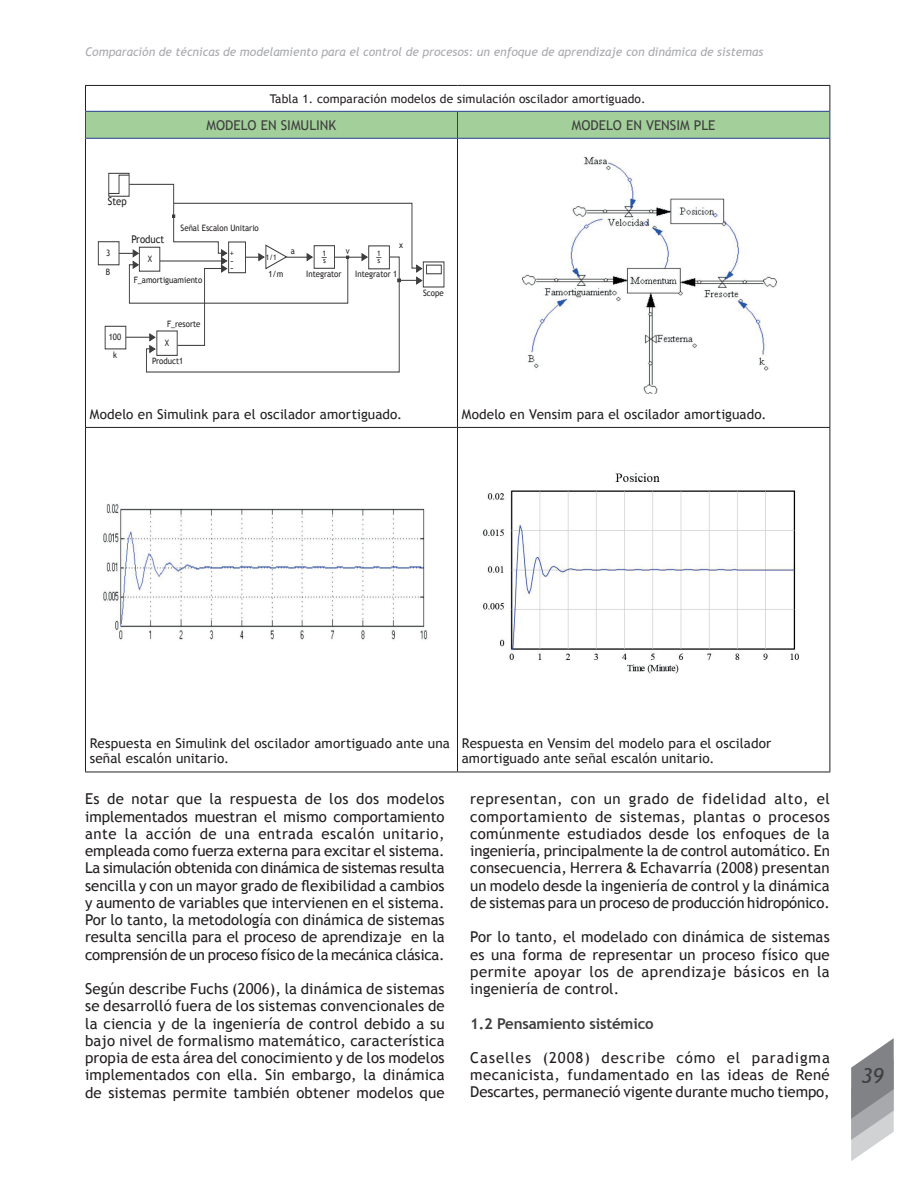
<style>
.page{position:relative;width:915px;height:1191px;background:#fff}
.page>*{position:absolute;margin:0;border:0;box-sizing:border-box;transform-origin:0 0}
.t1{font:italic 21px "Trebuchet MS";color:#3e3e3f}
.t2{font:15px/17.2px "Trebuchet MS";letter-spacing:-.005em;color:#231f20;text-align:justify}
.t3{font:700 15px "Trebuchet MS";letter-spacing:-.01em;color:#3e3e3f}
.t4{font:13.5px/15px "Trebuchet MS";letter-spacing:.01em;color:#231f20}
.t5{font:13.5px "Trebuchet MS";color:#3e3e3f}
.t6{font:italic 12px "Trebuchet MS";color:#a8a9ad}
.t7{font:12px "Trebuchet MS";letter-spacing:.01em;color:#231f20}
.t8{font:10.65px "Trebuchet MS";color:#231f20;scale:.89 1}
.t9{font:8.85px/18.1px "Trebuchet MS";color:#231f20;text-align:center;scale:.89 1}
.t10{font:8.85px "Trebuchet MS";color:#231f20;scale:1.37 1}
.t11{font:7.65px "Trebuchet MS";color:#231f20;scale:.89 1}
.s1{font-size:8.85px}
.s2{font-family:"Tw Cen";font-size:16.5px}
</style>
<div class="page">
<svg style="left:851px;top:1039px;width:42px;height:122px"></svg>
<hr style="left:85px;top:85px;width:372px;height:1px;background:#231f20">
<hr style="left:457px;top:85px;width:373px;height:1px;background:#231f20">
<hr style="left:85px;top:139px;width:1px;height:288px;background:#231f20">
<hr style="left:457px;top:139px;width:1px;height:288px;background:#231f20">
<hr style="left:829px;top:139px;width:1px;height:288px;background:#231f20">
<hr style="left:85px;top:427px;width:372px;height:1px;background:#231f20">
<hr style="left:85px;top:428px;width:1px;height:343px;background:#231f20">
<hr style="left:457px;top:427px;width:373px;height:1px;background:#231f20">
<hr style="left:457px;top:428px;width:1px;height:343px;background:#231f20">
<hr style="left:829px;top:428px;width:1px;height:343px;background:#231f20">
<hr style="left:85px;top:771px;width:372px;height:1px;background:#231f20">
<hr style="left:457px;top:771px;width:373px;height:1px;background:#231f20">
<hr style="left:85px;top:138px;width:372px;height:1px;background:#253f8e">
<hr style="left:457px;top:138px;width:373px;height:1px;background:#253f8e">
<svg style="left:85px;top:86px;width:745px;height:52px"></svg>
<div style="left:108px;top:173px;width:21px;height:24px;border:1px solid #3e3e3f"></div>
<div style="left:98px;top:241px;width:21px;height:24px;border:1px solid #3e3e3f"></div>
<div style="left:422px;top:261px;width:22px;height:26px;border:1px solid #3e3e3f"></div>
<div style="left:426px;top:265px;width:15px;height:9px;border:1px solid #3e3e3f"></div>
<svg style="left:108px;top:174px;width:315px;height:199px"></svg>
<img style="left:522px;top:156px;width:255px;height:237px">
<img style="left:483px;top:473px;width:316px;height:201px">
<img style="left:103px;top:503px;width:325px;height:137px">
<p class="t6" style="left:85px;top:44px;width:679px">Comparación de técnicas de modelamiento para el control de procesos: un enfoque de aprendizaje con dinámica de sistemas</p>
<p class="t8" style="left:108px;top:195px;width:23px">Step</p>
<p class="t7" style="left:269px;top:91px;width:377px">Tabla 1. comparación modelos de simulación oscilador amortiguado.</p>
<p class="t5" style="left:206px;top:117px;width:131px">MODELO EN SIMULINK</p>
<p class="t5" style="left:571px;top:117px;width:145px">MODELO EN VENSIM PLE</p>
<p class="t9" style="left:180px;top:219px;width:89px">Señal Escalon Unitario</p>
<p class="t9" style="left:106px;top:244px;width:6px">3</p>
<p class="t9" style="left:106px;top:262px;width:6px">B</p>
<p class="t8" style="left:131px;top:233px;width:38px">Product</p>
<p class="t9" style="left:134px;top:271px;width:79px">F_amortiguamiento</p>
<p class="t9" style="left:148px;top:249px;width:6px">X</p>
<p class="t9" style="left:109px;top:328px;width:15px">100 k</p>
<p class="t9" style="left:167px;top:315px;width:39px">F_resorte</p>
<p class="t9" style="left:152px;top:334px;width:36px">X<br>Product1</p>
<p class="t9" style="left:399px;top:236px;width:6px">x</p>
<p class="t9" style="left:291px;top:242px;width:6px">a</p>
<p class="t9" style="left:346px;top:242px;width:6px">v</p>
<p class="t10" style="left:230px;top:255px;width:5px">-</p>
<p class="t11" style="left:320px;top:252px;width:12px">1<span class="s1">-</span> s</p>
<p class="t11" style="left:374px;top:252px;width:12px">1<span class="s1">-</span> s</p>
<p class="t9" style="left:306px;top:265px;width:41px">Integrator</p>
<p class="t9" style="left:355px;top:265px;width:49px">Integrator 1</p>
<p class="t9" style="left:230px;top:246px;width:6px;line-height:15px;text-align:left">+ -</p>
<p class="t11" style="left:266px;top:253px;width:14px">1/1</p>
<p class="t9" style="left:268px;top:265px;width:18px">1/m</p>
<p class="t9" style="left:423px;top:284px;width:25px">Scope</p>
<p class="t4" style="left:90px;top:407px;width:314px">Modelo en Simulink para el oscilador amortiguado.</p>
<p class="t4" style="left:461px;top:407px;width:306px">Modelo en Vensim para el oscilador amortiguado.</p>
<p class="t4" style="left:90px;top:736px;width:361px">Respuesta en Simulink del oscilador amortiguado ante una señal escalón unitario.</p>
<p class="t4" style="left:461px;top:736px;width:311px">Respuesta en Vensim del modelo para el oscilador amortiguado ante señal escalón unitario.</p>
<p class="t2" style="left:85px;top:790px;width:361px">Es de notar que la respuesta de los dos modelos implementados muestran el mismo comportamiento ante la acción de una entrada escalón unitario, empleada como fuerza externa para excitar el sistema.<br>La simulación obtenida con dinámica de sistemas resulta sencilla y con un mayor grado de flexibilidad a cambios y aumento de variables que intervienen en el sistema.<br>Por lo tanto, la metodología con dinámica de sistemas resulta sencilla para el proceso de aprendizaje en la comprensión de un proceso físico de la mecánica clásica.</p>
<p class="t2" style="left:85px;top:980px;width:361px">Según describe Fuchs (2006), la dinámica de sistemas se desarrolló fuera de los sistemas convencionales de la ciencia y de la ingeniería de control debido a su bajo nivel de formalismo matemático, característica propia de esta área del conocimiento y de los modelos implementados con ella. Sin embargo, la dinámica de sistemas permite también obtener modelos que</p>
<p class="t2" style="left:470px;top:790px;width:361px">representan, con un grado de fidelidad alto, el comportamiento de sistemas, plantas o procesos comúnmente estudiados desde los enfoques de la ingeniería, principalmente la de control automático. En consecuencia, Herrera <span class="s2">&amp;</span> Echavarría (2008) presentan un modelo desde la ingeniería de control y la dinámica de sistemas para un proceso de producción hidropónico.</p>
<p class="t2" style="left:470px;top:928px;width:361px">Por lo tanto, el modelado con dinámica de sistemas es una forma de representar un proceso físico que permite apoyar los de aprendizaje básicos en la ingeniería de control.</p>
<p class="t3" style="left:470px;top:1014px;width:185px">1.2 Pensamiento sistémico</p>
<p class="t2" style="left:470px;top:1049px;width:361px">Caselles (2008) describe cómo el paradigma mecanicista, fundamentado en las ideas de René Descartes, permaneció vigente durante mucho tiempo,</p>
<h1 class="t1" style="left:861px;top:1063px;width:24px">39</h1>
</div>
